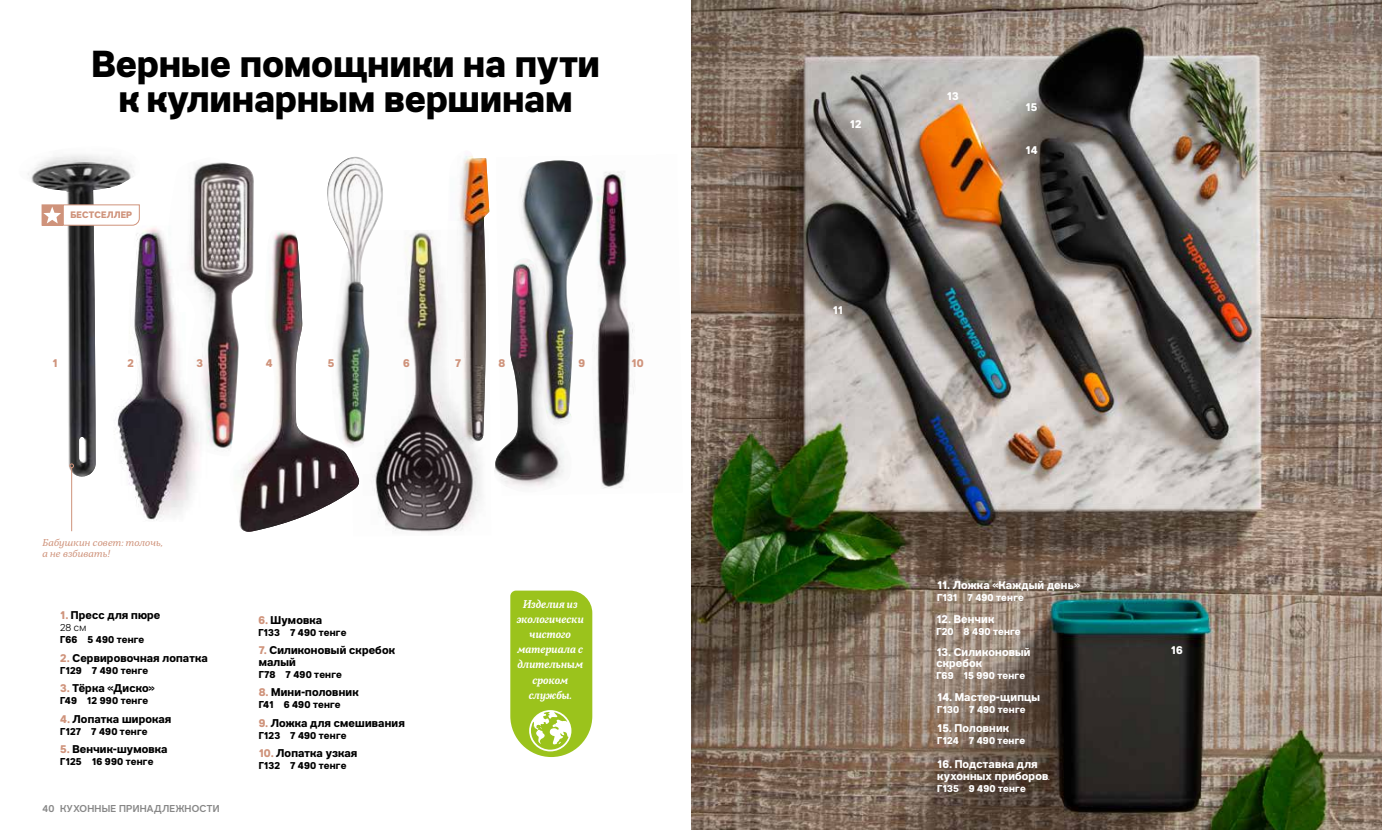
<style>
.page{position:relative;width:1382px;height:830px;background:#fff}
.page>*{position:absolute;margin:0;border:0;box-sizing:border-box;transform-origin:0 0}
.t1{font:800 37.5px/35px "Tupper PRO";color:#000;text-align:center}
.t2{font:700 11.25px/11.2px "Tupper PRO";letter-spacing:.01em;color:#000}
.t3{font:700 11.25px/12px "Tupper PRO";letter-spacing:.015em;color:#fff}
.t4{font:italic 700 11.25px/15px "Tupper Serif";letter-spacing:.005em;color:#fff;text-align:center;scale:.9 1}
.t5{font:700 11.25px "Tupper PRO";color:#cf937b}
.t6{font:700 10px "Tupper PRO";letter-spacing:.01em;color:#000}
.t7{font:700 10px "Tupper PRO";letter-spacing:.01em;color:#fff}
.t8{font:italic 10px/11.2px "Tupper Serif";letter-spacing:.015em;color:#cf937b}
.t9{font:500 10px "Tupper PRO";letter-spacing:.03em;color:#878787}
.t10{font:300 10px "Tupper PRO";color:#000}
.t11{font:800 9.38px "Tupper PRO";letter-spacing:.02em;color:#cf937b}
.s1{color:#cf937b}
.s2{font-weight:300;font-size:10px}
</style>
<div class="page">
<img style="left:691px;top:0;width:691px;height:829px">
<img style="left:28px;top:162px;width:107px;height:316px">
<img style="left:118px;top:235px;width:63px;height:283px">
<img style="left:327px;top:157px;width:56px;height:73px">
<img style="left:168px;top:162px;width:61px;height:294px">
<img style="left:195px;top:163px;width:59px;height:285px">
<img style="left:596px;top:171px;width:38px;height:318px">
<img style="left:599px;top:173px;width:31px;height:312px">
<img style="left:495px;top:264px;width:64px;height:216px">
<img style="left:518px;top:188px;width:53px;height:240px">
<img style="left:524px;top:160px;width:69px;height:258px">
<img style="left:459px;top:155px;width:15px;height:74px">
<img style="left:464px;top:158px;width:25px;height:71px">
<img style="left:350px;top:229px;width:136px;height:303px">
<img style="left:375px;top:232px;width:101px;height:298px">
<img style="left:230px;top:230px;width:129px;height:218px">
<img style="left:239px;top:234px;width:120px;height:297px">
<svg style="left:43px;top:204px;width:97px;height:23px"></svg>
<div style="left:42px;top:204px;width:21px;height:21px;border:1px solid #cf937b"></div>
<svg style="left:510px;top:590px;width:82px;height:166px;background:#a6c936"></svg>
<hr style="left:71px;top:467px;width:1px;height:64px;background:#cf937b">
<svg style="left:69px;top:463px;width:5px;height:5px"></svg>
<h1 class="t1" style="left:91px;top:46px;width:510px">Верные помощники на пути к кулинарным вершинам</h1>
<p class="t11" style="left:70px;top:209px;width:63px">БЕСТСЕЛЛЕР</p>
<p class="t5" style="left:53px;top:353px;width:7px">1</p>
<p class="t5" style="left:128px;top:353px;width:8px">2</p>
<p class="t5" style="left:197px;top:353px;width:8px">3</p>
<p class="t5" style="left:266px;top:353px;width:8px">4</p>
<p class="t5" style="left:328px;top:353px;width:8px">5</p>
<p class="t5" style="left:403px;top:353px;width:8px">6</p>
<p class="t5" style="left:455px;top:353px;width:8px">7</p>
<p class="t5" style="left:498px;top:353px;width:8px">8</p>
<p class="t5" style="left:578px;top:353px;width:8px">9</p>
<p class="t5" style="left:631px;top:353px;width:14px">10</p>
<p class="t8" style="left:43px;top:536px;width:122px">Бабушкин совет: толочь, а не взбивать!</p>
<p class="t2" style="left:60px;top:609px;width:102px"><span class="s1">1.</span> Пресс для пюре</p>
<p class="t10" style="left:60px;top:619px;width:27px">28 см</p>
<p class="t6" style="left:60px;top:631px;width:86px">Г66 5 490 тенге</p>
<p class="t2" style="left:60px;top:651px;width:149px"><span class="s1">2.</span> Сервировочная лопатка</p>
<p class="t6" style="left:60px;top:662px;width:90px">Г129 7 490 тенге</p>
<p class="t2" style="left:60px;top:682px;width:96px"><span class="s1">3.</span> Тёрка «Диско»</p>
<p class="t6" style="left:60px;top:692px;width:90px">Г49 12 990 тенге</p>
<p class="t2" style="left:60px;top:712px;width:113px"><span class="s1">4.</span> Лопатка широкая</p>
<p class="t6" style="left:60px;top:723px;width:89px">Г127 7 490 тенге</p>
<p class="t2" style="left:60px;top:743px;width:109px"><span class="s1">5.</span> Венчик-шумовка</p>
<p class="t6" style="left:60px;top:753px;width:95px">Г125 16 990 тенге</p>
<p class="t9" style="left:43px;top:800px;width:179px">40 КУХОННЫЕ ПРИНАДЛЕЖНОСТИ</p>
<p class="t2" style="left:258px;top:613px;width:65px"><span class="s1">6.</span> Шумовка</p>
<p class="t6" style="left:258px;top:624px;width:89px">Г133 7 490 тенге</p>
<p class="t2" style="left:259px;top:643px;width:138px"><span class="s1">7.</span> Силиконовый скребок малый</p>
<p class="t6" style="left:259px;top:665px;width:85px">Г78 7 490 тенге</p>
<p class="t2" style="left:259px;top:685px;width:101px"><span class="s1">8.</span> Мини-половник</p>
<p class="t6" style="left:259px;top:696px;width:83px">Г41 6 490 тенге</p>
<p class="t2" style="left:259px;top:716px;width:148px"><span class="s1">9.</span> Ложка для смешивания</p>
<p class="t6" style="left:259px;top:726px;width:89px">Г123 7 490 тенге</p>
<p class="t2" style="left:259px;top:746px;width:100px"><span class="s1">10.</span> Лопатка узкая</p>
<p class="t6" style="left:259px;top:757px;width:89px">Г132 7 490 тенге</p>
<p class="t4" style="left:517px;top:597px;width:76px">Изделия из экологически чистого материала с длительным сроком службы.</p>
<p class="t3" style="left:850px;top:117px;width:13px">12</p>
<p class="t3" style="left:833px;top:304px;width:12px">11</p>
<p class="t3" style="left:947px;top:89px;width:13px">13</p>
<p class="t3" style="left:1026px;top:100px;width:13px">15</p>
<p class="t3" style="left:1026px;top:143px;width:13px">14</p>
<p class="t3" style="left:937px;top:577px;width:144px">11. Ложка «Каждый день»</p>
<p class="t7" style="left:937px;top:588px;width:88px">Г131 7 490 тенге</p>
<p class="t3" style="left:936px;top:612px;width:60px">12. Венчик</p>
<p class="t7" style="left:936px;top:623px;width:86px">Г20 8 490 тенге</p>
<p class="t3" style="left:936px;top:645px;width:96px;line-height:11.2px">13. Силиконовый скребок</p>
<p class="t7" style="left:936px;top:667px;width:90px">Г69 15 990 тенге</p>
<p class="t3" style="left:937px;top:690px;width:104px">14. Мастер-щипцы</p>
<p class="t7" style="left:937px;top:701px;width:90px">Г130 7 490 тенге</p>
<p class="t3" style="left:937px;top:721px;width:73px">15. Половник</p>
<p class="t7" style="left:937px;top:732px;width:90px">Г124 7 490 тенге</p>
<p class="t3" style="left:937px;top:757px;width:114px">16. Подставка для кухонных приборов<span class="s2">.</span></p>
<p class="t7" style="left:937px;top:780px;width:90px">Г135 9 490 тенге</p>
<p class="t3" style="left:1171px;top:643px;width:13px">16</p>
</div>
